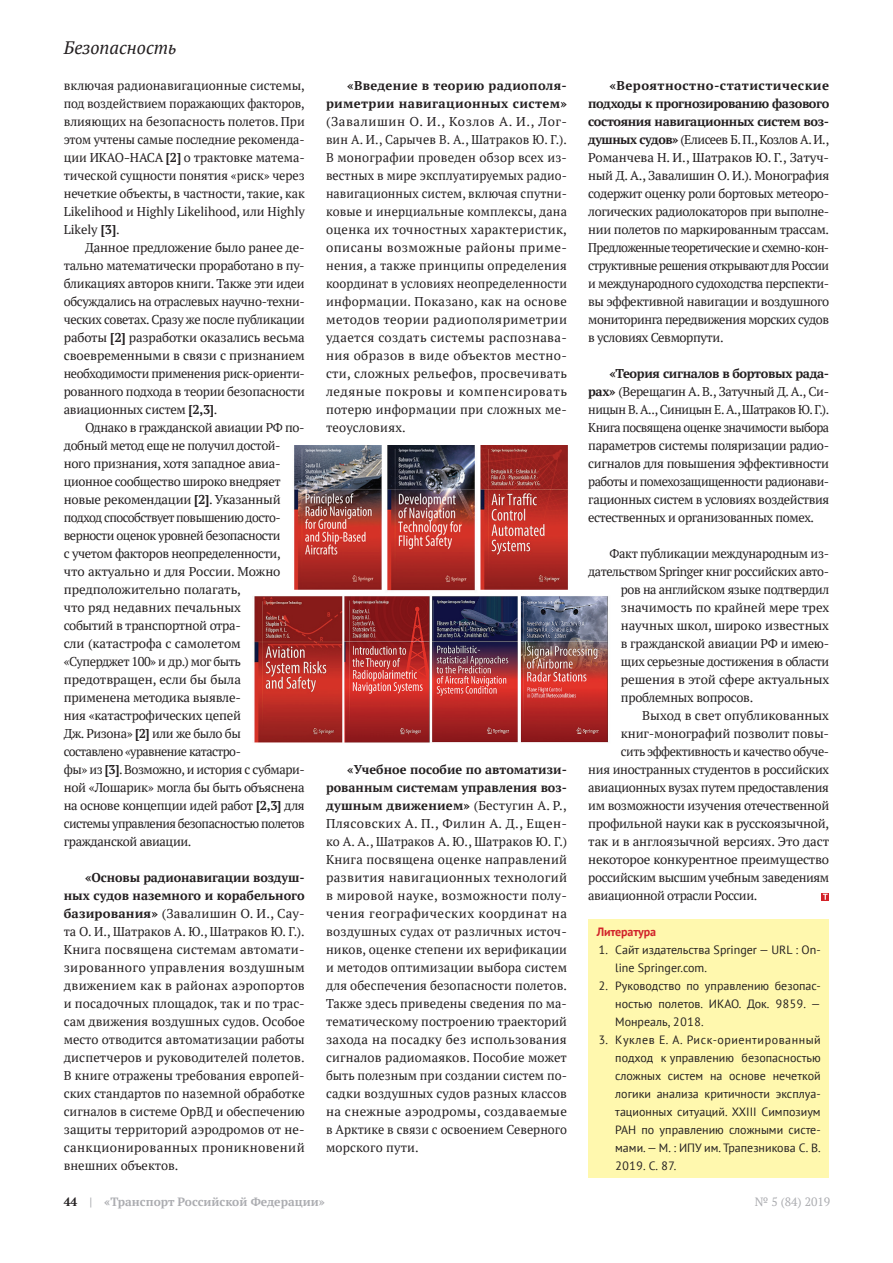
<style>
.page{position:relative;width:893px;height:1263px;background:#fff}
.page>*{position:absolute;margin:0;border:0;box-sizing:border-box;transform-origin:0 0}
.t1{font:italic 18px "PT Serif";color:#231f20}
.t2{font:12.75px/18px "PT Serif";letter-spacing:-.025em;color:#231f20;text-align:justify}
.t3{font:12.75px "PT Serif";letter-spacing:-.005em;color:#231f20}
.t4{font:700 12.75px/18px "PT Serif";letter-spacing:.025em;color:#231f20;text-align:right}
.t5{font:12.75px "PT Serif";color:#231f20}
.t6{font:12px/18px "PT Sans";color:#231f20;text-align:justify}
.t7{font:700 12px "PT Serif";color:#acadb1}
.t8{font:12px "PT Serif";color:#acadb1}
.t9{font:700 12px "PT Sans";letter-spacing:-.01em;color:#d1232a}
.s1{font-weight:700}
.s2{color:#231f20}
</style>
<div class="page">
<div style="left:588px;top:919px;width:241px;height:259px;background:#fff8ae"></div>
<img style="left:254px;top:446px;width:354px;height:297px">
<svg style="left:821px;top:893px;width:8px;height:7px"></svg>
<svg style="left:823px;top:894px;width:5px;height:6px"></svg>
<h1 class="t1" style="left:64px;top:36px;width:114px">Безопасность</h1>
<p class="t2" style="left:64px;top:76px;width:243px">включая радионавигационные системы, под воздействием поражающих факторов, влияющих на безопасность полетов. При этом учтены самые последние рекоменда&shy;ции ИКАО–НАСА <span class="s1">[2]</span> о трактовке матема&shy;тической сущности понятия «риск» через нечеткие объекты, в частности, такие, как Likelihood и Highly Likelihood, или Highly Likely <span class="s1">[3]</span>.</p>
<p class="t2" style="left:64px;top:238px;width:243px;text-indent:21px">Данное предложение было ранее де&shy;тально математически проработано в пу&shy;бликациях авторов книги. Также эти идеи обсуждались на отраслевых научно-техни&shy;ческих советах. Сразу же после публикации работы <span class="s1">[2]</span> разработки оказались весьма своевременными в связи с признанием необходимости применения риск-ориенти&shy;рованного подхода в теории безопасности авиационных систем <span class="s1">[2,3]</span>.</p>
<p class="t2" style="left:64px;top:418px;width:243px;text-align:left;text-indent:21px">Однако в гражданской авиации РФ по&shy;добный метод еще не получил достой&shy;ного признания, хотя западное авиа&shy;ционное сообщество широко внедряет новые рекомендации <span class="s1">[2]</span>. Указанный подход способствует повышению досто&shy;верности оценок уровней безопасности<br>с учетом факторов неопределенности,<br>что актуально и для России. Можно предположительно полагать,<br>что ряд недавних печальных<br>событий в транспортной отра-<br>сли (катастрофа с самолетом «Суперджет 100» и др.) мог быть предотвращен, если бы была применена методика выявле-<br>ния «катастрофических цепей<br>Дж. Ризона» <span class="s1">[2]</span> или же было бы<br>составлено «уравнение катастро-<br>фы» из <span class="s1">[3]</span>. Возможно, и история с субмари&shy;ной «Лошарик» могла бы быть объяснена на основе концепции идей работ <span class="s1">[2,3]</span> для системы управления безопасностью полетов гражданской авиации.</p>
<p class="t2" style="left:64px;top:868px;width:243px;text-indent:21px"><span class="s1">«Основы радионавигации воздуш&shy;ных судов наземного и корабельного базирования»</span> (Завалишин О. И., Сау&shy;та О. И., Шатраков А. Ю., Шатраков Ю. Г.).<br>Книга посвящена системам автомати&shy;зированного управления воздушным движением как в районах аэропортов и посадочных площадок, так и по трас&shy;сам движения воздушных судов. Особое место отводится автоматизации работы диспетчеров и руководителей полетов.<br>В книге отражены требования европей&shy;ских стандартов по наземной обработке сигналов в системе ОрВД и обеспечению защиты территорий аэродромов от не&shy;санкционированных проникновений внешних объектов.</p>
<p class="t4" style="left:326px;top:76px;width:242px">«Введение в теорию радиополя&shy;риметрии навигационных систем»</p>
<p class="t2" style="left:326px;top:112px;width:243px">(Завалишин О. И., Козлов А. И., Лог&shy;вин А. И., Сарычев В. А., Шатраков Ю. Г.).<br>В монографии проведен обзор всех из&shy;вестных в мире эксплуатируемых радио&shy;навигационных систем, включая спутни&shy;ковые и инерциальные комплексы, дана оценка их точностных характеристик, описаны возможные районы приме&shy;нения, а также принципы определения координат в условиях неопределенности информации. Показано, как на основе методов теории радиополяриметрии удается создать системы распознава&shy;ния образов в виде объектов местно&shy;сти, сложных рельефов, просвечивать ледяные покровы и компенсировать потерю информации при сложных ме&shy;теоусловиях.</p>
<p class="t2" style="left:326px;top:760px;width:243px;text-indent:21px"><span class="s1">«Учебное пособие по автоматизи&shy;рованным системам управления воз&shy;душным движением»</span> (Бестугин А. Р., Плясовских А. П., Филин А. Д., Ещен&shy;ко А. А., Шатраков А. Ю., Шатраков Ю. Г.)<br>Книга посвящена оценке направлений развития навигационных технологий в мировой науке, возможности полу&shy;чения географических координат на воздушных судах от различных источ&shy;ников, оценке степени их верификации и методов оптимизации выбора систем для обеспечения безопасности полетов.<br>Также здесь приведены сведения по ма&shy;тематическому построению траекторий захода на посадку без использования сигналов радиомаяков. Пособие может быть полезным при создании систем по&shy;садки воздушных судов разных классов на снежные аэродромы, создаваемые в Арктике в связи с освоением Северного морского пути.</p>
<p class="t2" style="left:588px;top:76px;width:243px;text-indent:21px"><span class="s1">«Вероятностно-статистические подходы к прогнозированию фазового состояния навигационных систем воз&shy;душных судов»</span> (Елисеев Б. П., Козлов А. И., Романчева Н. И., Шатраков Ю. Г., Затуч&shy;ный Д. А., Завалишин О. И.). Монография содержит оценку роли бортовых метеоро&shy;логических радиолокаторов при выполне&shy;нии полетов по маркированным трассам.<br>Предложенные теоретические и схемно-кон&shy;структивные решения открывают для России и международного судоходства перспекти&shy;вы эффективной навигации и воздушного мониторинга передвижения морских судов в условиях Севморпути.</p>
<p class="t2" style="left:588px;top:364px;width:242px;text-indent:21px"><span class="s1">«Теория сигналов в бортовых рада&shy;рах»</span> (Верещагин А. В., Затучный Д. А., Си&shy;ницын В. А.., Синицын Е. А., Шатраков Ю. Г.).<br>Книга посвящена оценке значимости выбора параметров системы поляризации радио&shy;сигналов для повышения эффективности работы и помехозащищенности радионави&shy;гационных систем в условиях воздействия естественных и организованных помех.</p>
<p class="t2" style="left:609px;top:544px;width:221px">Факт публикации международным из-</p>
<p class="t2" style="left:588px;top:562px;width:242px">дательством Springer книг российских авто-</p>
<p class="t2" style="left:621px;top:580px;width:210px">ров на английском языке подтвердил</p>
<p class="t3" style="left:621px;top:599px;width:210px">значимость по крайней мере трех</p>
<p class="t2" style="left:621px;top:616px;width:210px">научных школ, широко известных</p>
<p class="t2" style="left:621px;top:634px;width:210px">в гражданской авиации РФ и имею-</p>
<p class="t2" style="left:621px;top:652px;width:210px">щих серьезные достижения в области</p>
<p class="t3" style="left:621px;top:671px;width:210px">решения в этой сфере актуальных</p>
<p class="t2" style="left:621px;top:688px;width:134px">проблемных вопросов.</p>
<p class="t5" style="left:642px;top:707px;width:189px">Выход в свет опубликованных</p>
<p class="t2" style="left:621px;top:724px;width:210px">книг-монографий позволит повы-</p>
<p class="t2" style="left:621px;top:742px;width:210px">сить эффективность и качество обуче-</p>
<p class="t2" style="left:588px;top:760px;width:242px">ния иностранных студентов в российских</p>
<p class="t2" style="left:588px;top:778px;width:242px">авиационных вузах путем предоставления</p>
<p class="t2" style="left:588px;top:796px;width:242px">им возможности изучения отечественной</p>
<p class="t2" style="left:588px;top:814px;width:242px">профильной науки как в русскоязычной,</p>
<p class="t3" style="left:588px;top:833px;width:242px">так и в англоязычной версиях. Это даст</p>
<p class="t2" style="left:588px;top:850px;width:242px">некоторое конкурентное преимущество</p>
<p class="t2" style="left:588px;top:868px;width:243px">российским высшим учебным заведениям</p>
<p class="t2" style="left:588px;top:886px;width:171px">авиационной отрасли России.</p>
<p class="t9" style="left:597px;top:924px;width:61px">Литература</p>
<p class="t6" style="left:615px;top:941px;width:206px;text-indent:-17px">1. Сайт издательства Springer — URL : On&shy;line Springer.com.</p>
<p class="t6" style="left:615px;top:977px;width:207px;text-indent:-17px">2. Руководство по управлению безопас‑ ностью полетов. ИКАО. Док. 9859. — Монреаль, 2018.</p>
<p class="t6" style="left:615px;top:1031px;width:207px;text-indent:-17px">3. Куклев Е. А. Риск-ориентированный подход к управлению безопасностью сложных систем на основе нечеткой логики анализа критичности эксплуа‑ тационных ситуаций. ХХIII Симпозиум РАН по управлению сложными систе‑ мами. — М. : ИПУ им. Трапезникова С. В.<br>2019. С. 87.</p>
<p class="t7" style="left:64px;top:1194px;width:263px"><span class="s2">44</span> | «Транспорт Российской Федерации»</p>
<p class="t8" style="left:755px;top:1194px;width:77px">№ 5 (84) 2019</p>
</div>
